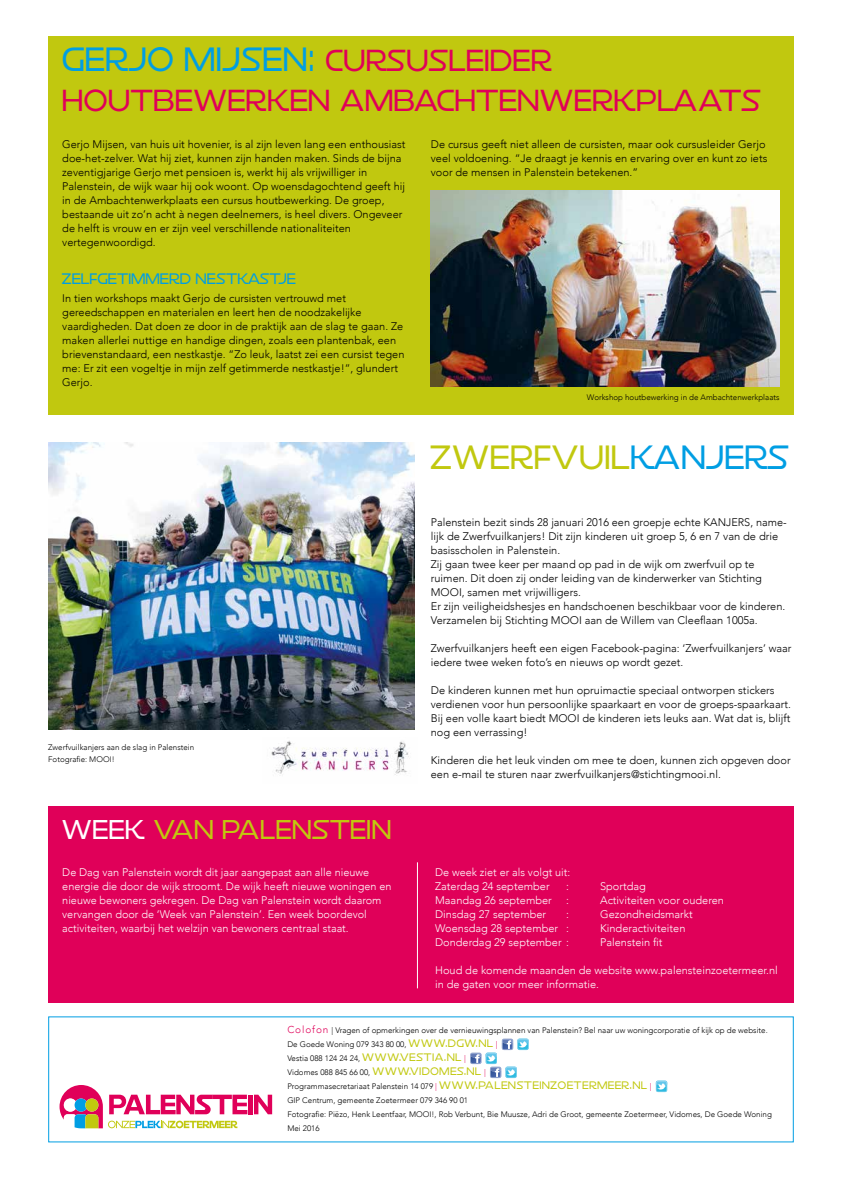
<style>
.page{position:relative;width:842px;height:1191px;background:#fff}
.page>*{position:absolute;margin:0;border:0;box-sizing:border-box;transform-origin:0 0}
.t1{font:31px "R6 D8 Bk";letter-spacing:.05em;color:#009ee3}
.t2{font:31px "R6 D8 Bk";letter-spacing:.05em;color:#c1c80f}
.t3{font:28px "R6 D8 Bk";letter-spacing:.05em;color:#e00059}
.t4{font:25px "R6 D8 Bk";letter-spacing:.05em;color:#c1c80f}
.t5{font:14px "R6 D8 Bk";letter-spacing:.05em;color:#009ee3}
.t6{font:300 11px/14px "Avenir";color:#000}
.t7{font:300 11px/14px "Avenir";color:#fff}
.t8{font:300 8px/14px "Avenir";color:#000}
.s1{font-size:28px;color:#e00059}
.s2{color:#009ee3}
.s3{color:#fff}
.s4{font-size:10px;color:#e00059}
.s5{font-family:"R6 D8 Bk";font-weight:400;font-size:10px;color:#c1c80f}
.s6{color:#e00059}
</style>
<div class="page">
<svg style="left:470px;top:1038px;width:59px;height:40px"></svg>
<div style="left:656px;top:1080px;width:11px;height:12px;background:#61c8e7;border-radius:2px"></div>
<svg style="left:656px;top:1080px;width:11px;height:11px"></svg>
<svg style="left:60px;top:1085px;width:187px;height:43px"></svg>
<div style="left:248px;top:1094px;width:5px;height:20px;background:#e00059"></div>
<svg style="left:254px;top:1094px;width:18px;height:20px"></svg>
<div style="left:48px;top:36px;width:746px;height:378px;background:#c1c80f"></div>
<img style="left:271px;top:740px;width:138px;height:35px">
<img style="left:48px;top:442px;width:366px;height:287px">
<img style="left:431px;top:190px;width:349px;height:197px">
<div style="left:48px;top:806px;width:746px;height:196px;background:#e00059"></div>
<hr style="left:417px;top:862px;width:1px;height:126px;background:#fff">
<h1 class="t1" style="left:62px;top:39px;width:490px">GERJO MIJSEN: <span class="s1">CURSUSLEIDER</span></h1>
<h2 class="t3" style="left:62px;top:82px;width:699px">HOUTBEWERKEN AMBACHTENWERKPLAATS</h2>
<p class="t6" style="left:62px;top:137px;width:345px">Gerjo Mijsen, van huis uit hovenier, is al zijn leven lang een enthousiast doe-het-zelver. Wat hij ziet, kunnen zijn handen maken. Sinds de bijna zeventigjarige Gerjo met pensioen is, werkt hij als vrijwilliger in Palenstein, de wijk waar hij ook woont. Op woensdagochtend geeft hij in de Ambachtenwerkplaats een cursus houtbewerking. De groep, bestaande uit zo’n acht à negen deelnemers, is heel divers. Ongeveer de helft is vrouw en er zijn veel verschillende nationaliteiten vertegenwoordigd.</p>
<p class="t5" style="left:62px;top:269px;width:235px">ZELFGETIMMERD NESTKASTJE</p>
<p class="t6" style="left:62px;top:291px;width:344px">In tien workshops maakt Gerjo de cursisten vertrouwd met gereedschappen en materialen en leert hen de noodzakelijke vaardigheden. Dat doen ze door in de praktijk aan de slag te gaan. Ze maken allerlei nuttige en handige dingen, zoals een plantenbak, een brievenstandaard, een nestkastje. “Zo leuk, laatst zei een cursist tegen me: Er zit een vogeltje in mijn zelf getimmerde nestkastje!”, glundert Gerjo.</p>
<p class="t6" style="left:431px;top:137px;width:338px">De cursus geeft niet alleen de cursisten, maar ook cursusleider Gerjo veel voldoening. “Je draagt je kennis en ervaring over en kunt zo iets voor de mensen in Palenstein betekenen.”</p>
<p class="t8" style="left:587px;top:390px;width:194px">Workshop houtbewerking in de Ambachtenwerkplaats</p>
<p class="t8" style="left:48px;top:741px;width:148px;line-height:12px">Zwerfvuilkanjers aan de slag in Palenstein<br>Fotografie: MOOI!</p>
<h1 class="t2" style="left:431px;top:437px;width:359px">ZWERFVUIL<span class="s2">KANJERS</span></h1>
<p class="t6" style="left:431px;top:515px;width:357px">Palenstein bezit sinds 28 januari 2016 een groepje echte KANJERS, name&shy;lijk de Zwerfvuilkanjers! Dit zijn kinderen uit groep 5, 6 en 7 van de drie basisscholen in Palenstein.<br>Zij gaan twee keer per maand op pad in de wijk om zwerfvuil op te ruimen. Dit doen zij onder leiding van de kinderwerker van Stichting MOOI, samen met vrijwilligers.<br>Er zijn veiligheidshesjes en handschoenen beschikbaar voor de kinderen.<br>Verzamelen bij Stichting MOOI aan de Willem van Cleeflaan 1005a.</p>
<p class="t6" style="left:431px;top:641px;width:362px">Zwerfvuilkanjers heeft een eigen Facebook-pagina: ‘Zwerfvuilkanjers’ waar iedere twee weken foto’s en nieuws op wordt gezet.</p>
<p class="t6" style="left:431px;top:683px;width:361px">De kinderen kunnen met hun opruimactie speciaal ontworpen stickers verdienen voor hun persoonlijke spaarkaart en voor de groeps-spaarkaart.<br>Bij een volle kaart biedt MOOI de kinderen iets leuks aan. Wat dat is, blijft nog een verrassing!</p>
<p class="t6" style="left:431px;top:753px;width:361px">Kinderen die het leuk vinden om mee te doen, kunnen zich opgeven door een e-mail te sturen naar zwerfvuilkanjers@stichtingmooi.nl.</p>
<h3 class="t4" style="left:62px;top:813px;width:330px"><span class="s3">WEEK</span> VAN PALENSTEIN</h3>
<p class="t7" style="left:62px;top:865px;width:331px">De Dag van Palenstein wordt dit jaar aangepast aan alle nieuwe energie die door de wijk stroomt. De wijk heeft nieuwe woningen en nieuwe bewoners gekregen. De Dag van Palenstein wordt daarom vervangen door de ‘Week van Palenstein’. Een week boordevol activiteiten, waarbij het welzijn van bewoners centraal staat.</p>
<p class="t7" style="left:435px;top:865px;width:137px">De week ziet er als volgt uit:<br>Zaterdag 24 september</p>
<p class="t7" style="left:566px;top:879px;width:4px">:</p>
<p class="t7" style="left:600px;top:879px;width:47px">Sportdag</p>
<p class="t7" style="left:435px;top:893px;width:118px">Maandag 26 september</p>
<p class="t7" style="left:566px;top:893px;width:4px">:</p>
<p class="t7" style="left:600px;top:893px;width:125px">Activiteiten voor ouderen</p>
<p class="t7" style="left:435px;top:907px;width:113px">Dinsdag 27 september</p>
<p class="t7" style="left:566px;top:907px;width:4px">:</p>
<p class="t7" style="left:600px;top:907px;width:94px">Gezondheidsmarkt</p>
<p class="t7" style="left:435px;top:921px;width:135px">Woensdag 28 september :</p>
<p class="t7" style="left:600px;top:921px;width:87px">Kinderactiviteiten</p>
<p class="t7" style="left:435px;top:935px;width:135px">Donderdag 29 september :</p>
<p class="t7" style="left:600px;top:935px;width:64px">Palenstein fit</p>
<p class="t7" style="left:435px;top:963px;width:344px">Houd de komende maanden de website www.palensteinzoetermeer.nl in de gaten voor meer informatie.</p>
<p class="t8" style="left:287px;top:1023px;width:486px"><span class="s4">Colofon</span> | Vragen of opmerkingen over de vernieuwingsplannen van Palenstein? Bel naar uw woningcorporatie of kijk op de website.<br>De Goede Woning 079 343 80 00, <span class="s5">WWW.DGW.NL</span> <span class="s6">|<br></span>Vestia 088 124 24 24, <span class="s5">WWW.VESTIA.NL</span> <span class="s6">|<br></span>Vidomes 088 845 66 00, <span class="s5">WWW.VIDOMES.NL</span> <span class="s6">|<br></span>Programmasecretariaat Palenstein 14 079 <span class="s6">|</span> <span class="s5">WWW.PALENSTEINZOETERMEER.NL</span> <span class="s6">|<br></span>GIP Centrum, gemeente Zoetermeer 079 346 90 01<br>Fotografie: Piëzo, Henk Leentfaar, MOOI!, Rob Verbunt, Bie Muusze, Adri de Groot, gemeente Zoetermeer, Vidomes, De Goede Woning Mei 2016</p>
</div>
